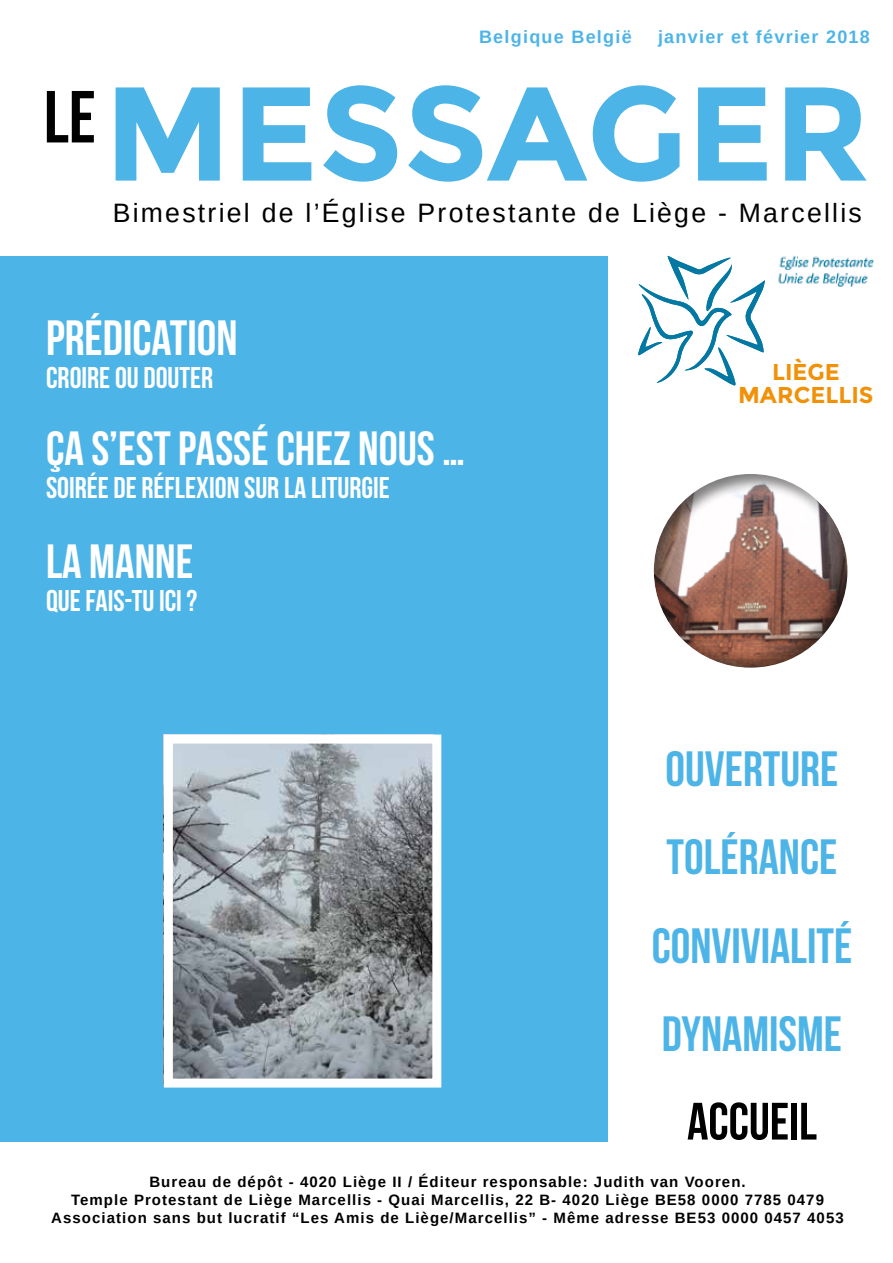
<style>
.page{position:relative;width:893px;height:1263px;background:#fff}
.page>*{position:absolute;margin:0;border:0;box-sizing:border-box;transform-origin:0 0}
.t1{font:700 133.2px "Montserrat";color:#4db4e7}
.t2{font:73.5px "Bebas Neue";color:#000}
.t3{font:52.5px "Bebas Neue";color:#000}
.t4{font:49.5px/88.5px "Bebas Neue";color:#4db4e7;text-align:center}
.t5{font:49.5px "Bebas Neue";color:#fff}
.t6{font:48px "Bebas Neue";color:#fff}
.t7{font:30px "Bebas Neue";color:#fff}
.t8{font:26.55px "Arimo";letter-spacing:.085em;color:#000}
.t9{font:700 22.95px "Montserrat";color:#f09108}
.t10{font:700 18px "Arimo";letter-spacing:.07em;color:#4db4e7}
.t11{font:700 15px/18px "Arimo";letter-spacing:.07em;color:#000;text-align:center}
</style>
<div class="page">
<div style="left:0;top:256px;width:607px;height:886px;background:#4db4e7"></div>
<div style="left:653px;top:473px;width:197px;height:195px;background:#000;opacity:.5"></div>
<img style="left:174px;top:744px;width:257px;height:333px">
<div style="left:164px;top:734px;width:277px;height:353px;border:9px solid #fff"></div>
<svg style="left:638px;top:256px;width:127px;height:130px"></svg>
<img style="left:778px;top:255px;width:96px;height:32px">
<h2 class="t2" style="left:44px;top:77px;width:54px">LE</h2>
<p class="t10" style="left:479px;top:25px;width:154px">Belgique België</p>
<p class="t10" style="left:658px;top:25px;width:213px">janvier et février 2018</p>
<h1 class="t1" style="left:104px;top:54px;width:768px">MESSAGER</h1>
<h3 class="t8" style="left:113px;top:196px;width:751px">Bimestriel de l’Église Protestante de Liège - Marcellis</h3>
<h3 class="t5" style="left:46px;top:311px;width:193px">PRÉDICATION</h3>
<h3 class="t7" style="left:46px;top:361px;width:169px">CROIRE OU DOUTER</h3>
<h3 class="t6" style="left:46px;top:422px;width:421px">ÇA S’EST PASSÉ CHEZ NOUS …</h3>
<h3 class="t7" style="left:46px;top:472px;width:345px">SOIRÉE DE RÉFLEXION SUR LA LITURGIE</h3>
<h3 class="t6" style="left:46px;top:535px;width:149px">LA MANNE</h3>
<h3 class="t7" style="left:46px;top:584px;width:153px">QUE FAIS-TU ICI ?</h3>
<h3 class="t9" style="left:772px;top:358px;width:69px">LIÈGE</h3>
<h3 class="t9" style="left:738px;top:382px;width:137px">MARCELLIS</h3>
<h3 class="t4" style="left:652px;top:723px;width:202px">OUVERTURE<br>TOLÉRANCE<br>CONVIVIALITÉ<br>DYNAMISME</h3>
<h3 class="t3" style="left:687px;top:1092px;width:131px">ACCUEIL</h3>
<p class="t11" style="left:51px;top:1173px;width:794px">Bureau de dépôt - 4020 Liège II / Éditeur responsable: Judith van Vooren.<br>Temple Protestant de Liège Marcellis - Quai Marcellis, 22 B- 4020 Liège BE58 0000 7785 0479<br>Association sans but lucratif “Les Amis de Liège/Marcellis” - Même adresse BE53 0000 0457 4053</p>
</div>
